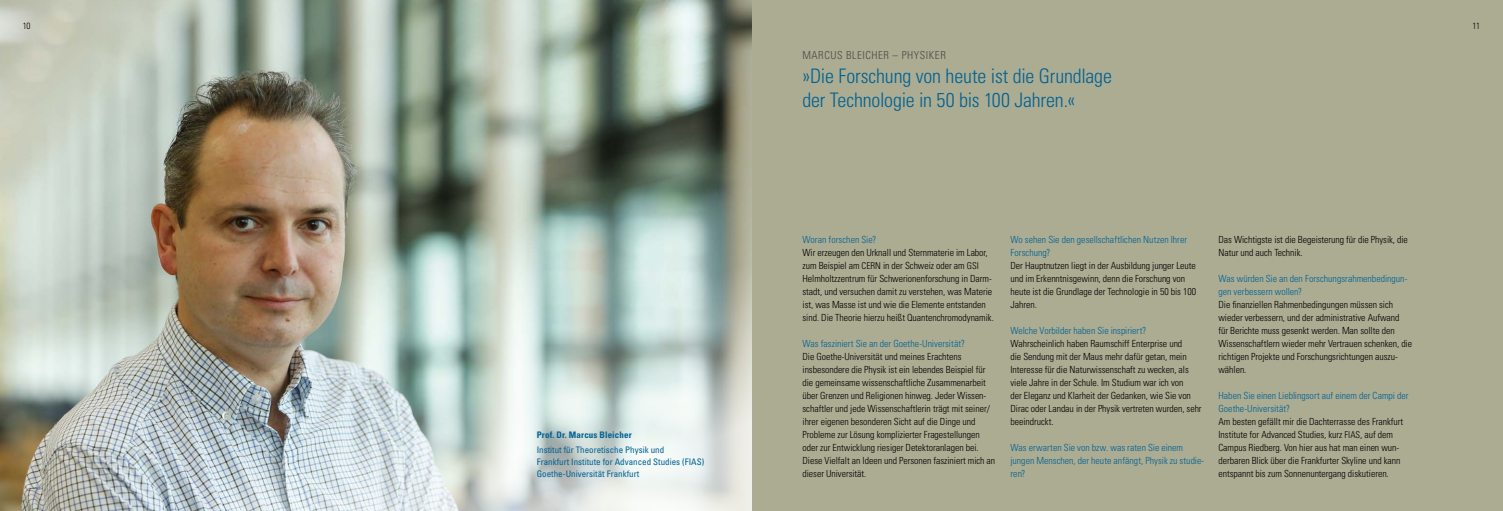
<style>
.page{position:relative;width:1503px;height:511px;background:#fff}
.page>*{position:absolute;margin:0;border:0;box-sizing:border-box;transform-origin:0 0}
.t1{font:300 condensed 20px/24px "Univers LT Std";letter-spacing:-.005em;color:#006192}
.t2{font:300 condensed 11px "Univers LT Std";letter-spacing:.05em;color:#4b4a48}
.t3{font:300 condensed 9.8px/13px "Univers LT Std";letter-spacing:-.005em;color:#000}
.t4{font:300 condensed 9.8px/13px "Univers LT Std";color:#006192}
.t5{font:condensed 9px/12px "Univers LT Std";color:#006192}
.t6{font:700 condensed 9px "Univers LT Std";letter-spacing:.01em;color:#006192}
.t7{font:300 condensed 9px "Univers LT Std";color:#000}
.s1{font-size:9.4px}
</style>
<div class="page">
<div style="left:0;top:0;width:1502px;height:510px;background:#acac92"></div>
<img style="left:0;top:0;width:751px;height:510px">
<img style="left:230px;top:211px;width:521px;height:299px">
<p class="t7" style="left:23px;top:21px;width:9px">10</p>
<p class="t7" style="left:1472px;top:21px;width:9px">11</p>
<p class="t6" style="left:536px;top:429px;width:96px">Prof. Dr. Marcus Bleicher</p>
<p class="t5" style="left:536px;top:443px;width:169px">Institut für Theoretische Physik und<br>Frankfurt Institute for Advanced Studies (FIAS)<br>Goethe-Universität Frankfurt</p>
<p class="t2" style="left:802px;top:49px;width:145px">MARCUS BLEICHER – PHYSIKER</p>
<h1 class="t1" style="left:802px;top:64px;width:311px">»Die Forschung von heute ist die Grundlage der Technologie in 50 bis 100 Jahren.«</h1>
<p class="t4" style="left:802px;top:232px;width:75px">Woran forschen Sie?</p>
<p class="t3" style="left:802px;top:245px;width:193px">Wir erzeugen den Urknall und Sternmaterie im Labor, zum Beispiel am <span class="s1">CERN</span> in der Schweiz oder am <span class="s1">GSI </span>Helmholtzzentrum für Schwerionenforschung in Darm&shy;stadt, und versuchen damit zu verstehen, was Materie ist, was Masse ist und wie die Elemente entstanden sind. Die Theorie hierzu heißt Quantenchromodynamik.</p>
<p class="t4" style="left:802px;top:336px;width:164px">Was fasziniert Sie an der Goethe-Universität?</p>
<p class="t3" style="left:802px;top:349px;width:194px">Die Goethe-Universität und meines Erachtens insbesondere die Physik ist ein lebendes Beispiel für die gemeinsame wissenschaftliche Zusammenarbeit über Grenzen und Religionen hinweg. Jeder Wissen&shy;schaftler und jede Wissenschaftlerin trägt mit seiner/ ihrer eigenen besonderen Sicht auf die Dinge und Probleme zur Lösung komplizierter Fragestellungen oder zur Entwicklung riesiger Detektoranlagen bei.<br>Diese Vielfalt an Ideen und Personen fasziniert mich an dieser Universität.</p>
<p class="t4" style="left:1010px;top:232px;width:178px">Wo sehen Sie den gesellschaftlichen Nutzen Ihrer<br>Forschung?</p>
<p class="t3" style="left:1010px;top:258px;width:187px">Der Hauptnutzen liegt in der Ausbildung junger Leute und im Erkenntnisgewinn, denn die Forschung von heute ist die Grundlage der Technologie in 50 bis 100<br>Jahren.</p>
<p class="t4" style="left:1010px;top:323px;width:137px">Welche Vorbilder haben Sie inspiriert?</p>
<p class="t3" style="left:1010px;top:336px;width:193px">Wahrscheinlich haben Raumschiff Enterprise und<br>die Sendung mit der Maus mehr dafür getan, mein Interesse für die Naturwissenschaft zu wecken, als viele Jahre in der Schule. Im Studium war ich von<br>der Eleganz und Klarheit der Gedanken, wie Sie von Dirac oder Landau in der Physik vertreten wurden, sehr beeindruckt.</p>
<p class="t4" style="left:1010px;top:440px;width:195px">Was erwarten Sie von bzw. was raten Sie einem jungen Menschen, der heute anfängt, Physik zu studie&shy;ren?</p>
<p class="t3" style="left:1218px;top:232px;width:191px">Das Wichtigste ist die Begeisterung für die Physik, die<br>Natur und auch Technik.</p>
<p class="t4" style="left:1218px;top:271px;width:190px">Was würden Sie an den Forschungsrahmenbedingun&shy;gen verbessern wollen?</p>
<p class="t3" style="left:1218px;top:297px;width:195px">Die finanziellen Rahmenbedingungen müssen sich wieder verbessern, und der administrative Aufwand<br>für Berichte muss gesenkt werden. Man sollte den Wissenschaftlern wieder mehr Vertrauen schenken, die richtigen Projekte und Forschungsrichtungen auszu&shy;wählen.</p>
<p class="t4" style="left:1218px;top:388px;width:192px">Haben Sie einen Lieblingsort auf einem der Campi der<br>Goethe-Universität?</p>
<p class="t3" style="left:1218px;top:414px;width:186px">Am besten gefällt mir die Dachterrasse des Frankfurt Institute for Advanced Studies, kurz <span class="s1">FIAS</span>, auf dem Campus Riedberg. Von hier aus hat man einen wun&shy;derbaren Blick über die Frankfurter Skyline und kann entspannt bis zum Sonnenuntergang diskutieren.</p>
</div>
